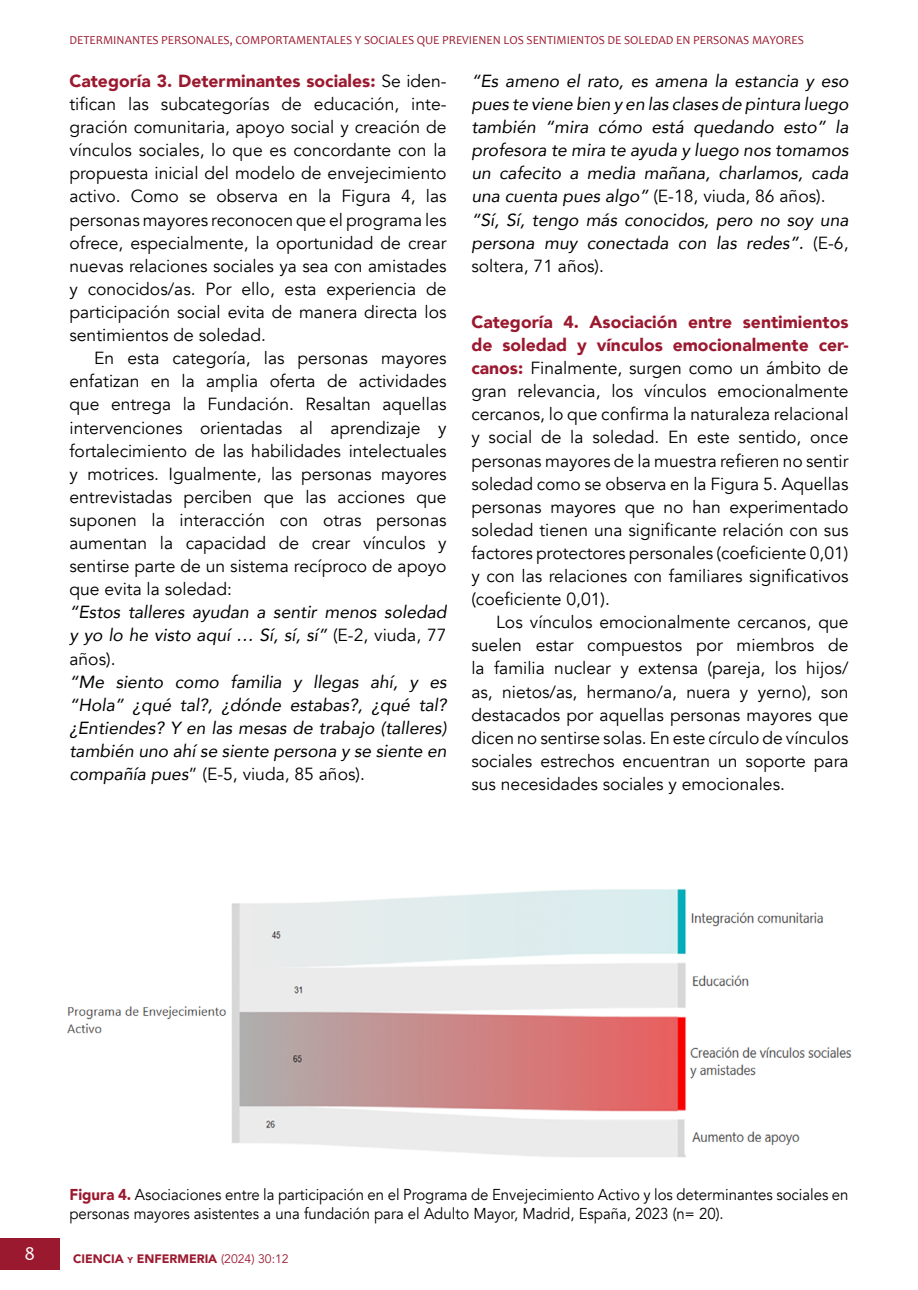
<style>
.page{position:relative;width:918px;height:1290px;background:#fff}
.page>*{position:absolute;margin:0;border:0;box-sizing:border-box;transform-origin:0 0}
.t1{font:19.25px "Candara";color:#fff}
.t2{font:17.5px/23.1px "Avenir";color:#000;text-align:justify}
.t3{font:italic 17.5px/23.1px "Avenir";color:#000;text-align:justify}
.t4{font:15.75px/18.9px "Avenir";color:#000;scale:.95 1}
.t5{font:12.25px "Candara";color:#9b192f}
.t6{font:900 12.25px "Avenir";color:#9b192f}
.s1{font-weight:900;color:#9b192f}
.s2{font-style:normal}
.s3{font-size:8.58px}
.s4{font-weight:400}
</style>
<div class="page">
<div style="left:0;top:1238px;width:60px;height:31px;background:#9b192f"></div>
<img style="left:67px;top:888px;width:785px;height:269px">
<p class="t5" style="left:69px;top:32px;width:736px">DETERMINANTES PERSONALES, COMPORTAMENTALES Y SOCIALES QUE PREVIENEN LOS SENTIMIENTOS DE SOLEDAD EN PERSONAS MAYORES</p>
<p class="t2" style="left:69px;top:70px;width:379px"><span class="s1">Categoría 3. Determinantes sociales:</span> Se iden&shy;tifican las subcategorías de educación, inte&shy;gración comunitaria, apoyo social y creación de vínculos sociales, lo que es concordante con la propuesta inicial del modelo de envejecimiento activo. Como se observa en la Figura 4, las personas mayores reconocen que el programa les ofrece, especialmente, la oportunidad de crear nuevas relaciones sociales ya sea con amistades y conocidos/as. Por ello, esta experiencia de participación social evita de manera directa los sentimientos de soledad.</p>
<p class="t2" style="left:69px;top:347px;width:379px;text-indent:25px">En esta categoría, las personas mayores enfatizan en la amplia oferta de actividades que entrega la Fundación. Resaltan aquellas intervenciones orientadas al aprendizaje y fortalecimiento de las habilidades intelectuales y motrices. Igualmente, las personas mayores entrevistadas perciben que las acciones que suponen la interacción con otras personas aumentan la capacidad de crear vínculos y sentirse parte de un sistema recíproco de apoyo que evita la soledad:</p>
<p class="t3" style="left:69px;top:600px;width:378px">“Estos talleres ayudan a sentir menos soledad y yo lo he visto aquí … Sí, sí, sí” <span class="s2">(E-2, viuda, 77 años).</span></p>
<p class="t3" style="left:69px;top:670px;width:379px">“Me siento como familia y llegas ahí, y es “Hola” ¿qué tal?, ¿dónde estabas?, ¿qué tal? ¿Entiendes? Y en las mesas de trabajo (talleres) también uno ahí se siente persona y se siente en compañía pues<span class="s2">” (E-5, viuda, 85 años).</span></p>
<p class="t3" style="left:471px;top:69px;width:379px;text-align:left">“Es ameno el rato, es amena la estancia y eso pues te viene bien y en las clases de pintura luego también “mira cómo está quedando esto” la profesora te mira te ayuda y luego nos tomamos un cafecito a media mañana, charlamos, cada una cuenta pues algo” <span class="s2">(E-18, viuda, 86 años). </span>“Sí, Sí, tengo más conocidos, pero no soy una persona muy conectada con las redes”. <span class="s2">(E-6, soltera, 71 años).</span></p>
<p class="t2" style="left:471px;top:311px;width:379px"><span class="s1">Categoría 4. Asociación entre sentimientos de soledad y vínculos emocionalmente cer&shy;canos:</span> Finalmente, surgen como un ámbito de gran relevancia, los vínculos emocionalmente cercanos, lo que confirma la naturaleza relacional y social de la soledad. En este sentido, once personas mayores de la muestra refieren no sentir soledad como se observa en la Figura 5. Aquellas personas mayores que no han experimentado soledad tienen una significante relación con sus factores protectores personales (coeficiente 0,01) y con las relaciones con familiares significativos (coeficiente 0,01).</p>
<p class="t2" style="left:471px;top:611px;width:379px;text-indent:25px">Los vínculos emocionalmente cercanos, que suelen estar compuestos por miembros de la familia nuclear y extensa (pareja, los hijos/ as, nietos/as, hermano/a, nuera y yerno), son destacados por aquellas personas mayores que dicen no sentirse solas. En este círculo de vínculos sociales estrechos encuentran un soporte para sus necesidades sociales y emocionales.</p>
<p class="t4" style="left:69px;top:1186px;width:821px"><span class="s1">Figura 4.</span> Asociaciones entre la participación en el Programa de Envejecimiento Activo y los determinantes sociales en personas mayores asistentes a una fundación para el Adulto Mayor, Madrid, España, 2023 (n= 20).</p>
<p class="t1" style="left:24px;top:1242px;width:12px">8</p>
<p class="t6" style="left:73px;top:1248px;width:217px">CIENCIA <span class="s3">y</span> ENFERMERIA <span class="s4">(2024) 30:12</span></p>
</div>
